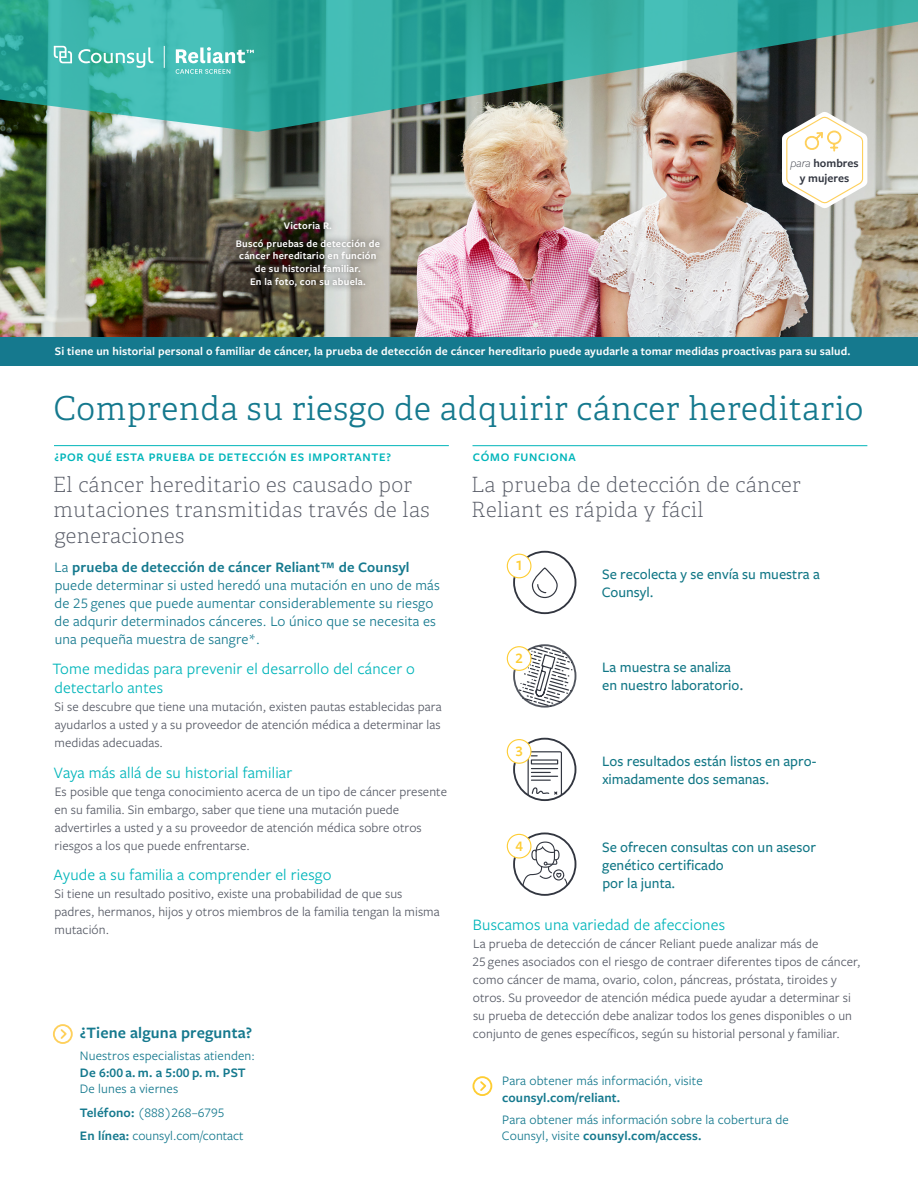
<style>
.page{position:relative;width:918px;height:1188px;background:#fff}
.page>*{position:absolute;margin:0;border:0;box-sizing:border-box;transform-origin:0 0}
.Main_headline_cover{font:300 33px "Adelle";letter-spacing:.02em;color:#15798e}
.Section_headline{font:100 21px/25.5px "Adelle";letter-spacing:.02em;color:#575b66}
.Subhead{font:16.5px/19.5px "Freight Sans Pro";letter-spacing:.01em;color:#00b5ba}
.Contact_Info_headlin{font:600 16.5px "Freight Sans Pro";letter-spacing:.01em;color:#15798e}
.Paragraph_blue{font:15px/18px "Freight Sans Pro";letter-spacing:.01em;color:#15798e}
.Illustration_caption{font:500 15px/18px "Freight Sans Pro";color:#107685}
.t1{font:600 15px "Freight Sans Pro";color:#fecd33}
.Paragraph_Drk_Gray{font:13.5px/18px "Freight Sans Pro";letter-spacing:.005em;color:#575b66}
.Contact_info{font:13.5px/16.5px "Freight Sans Pro";letter-spacing:.01em;color:#15798e}
.White_text_cover{font:600 12px "Freight Sans Pro";letter-spacing:.01em;color:#fff}
.Subhead_sm_all_caps{font:600 12px "Freight Sans Pro";letter-spacing:.06em;color:#00b5ba}
.t2{font:600 12px/14.4px "Freight Sans Pro";color:#323640;text-align:center}
.Patient_info{font:600 10.5px/12.6px "Freight Sans Pro";letter-spacing:.02em;color:#fff;text-align:center}
.Patient_names{font:600 10.5px "Freight Sans Pro";letter-spacing:.02em;color:#fff}
.s1{font-weight:300;font-style:italic}
.s2{font-weight:600}
.s3{font-size:16.5px;color:#276d7a}
</style>
<div class="page">
<img style="left:0;top:132px;width:918px;height:205px">
<svg style="left:0;top:0;width:918px;height:132px;background:#53a399"></svg>
<div style="left:0;top:337px;width:918px;height:29px;background:#15798e"></div>
<div style="left:228px;top:215px;width:159px;height:78px;background:#231f20;opacity:.75"></div>
<svg style="left:782px;top:111px;width:85px;height:98px"></svg>
<hr style="left:472px;top:445px;width:395px;height:1px;background:#00b5ba">
<hr style="left:54px;top:445px;width:395px;height:1px;background:#00b5ba">
<svg style="left:78px;top:47px;width:75px;height:21px;background:#67c8bd"></svg>
<svg style="left:54px;top:46px;width:18px;height:17px"></svg>
<svg style="left:176px;top:69px;width:54px;height:5px"></svg>
<svg style="left:164px;top:46px;width:1px;height:22px"></svg>
<svg style="left:176px;top:47px;width:78px;height:16px"></svg>
<div style="left:513px;top:551px;width:63px;height:63px;border:2px solid #323640;border-radius:50%"></div>
<svg style="left:532px;top:568px;width:25px;height:29px"></svg>
<div style="left:532px;top:567px;width:26px;height:31px;border:1px solid #323640;border-radius:12px"></div>
<svg style="left:537px;top:583px;width:10px;height:11px"></svg>
<div style="left:513px;top:644px;width:63px;height:64px;border:2px solid #52565f;border-radius:50%"></div>
<svg style="left:518px;top:645px;width:55px;height:63px"></svg>
<div style="left:513px;top:738px;width:63px;height:63px;border:2px solid #323640;border-radius:50%"></div>
<svg style="left:527px;top:751px;width:36px;height:45px"></svg>
<svg style="left:514px;top:833px;width:62px;height:62px"></svg>
<div style="left:513px;top:833px;width:63px;height:63px;border:2px solid #323640;border-radius:50%"></div>
<div style="left:507px;top:554px;width:24px;height:24px;background:#fff;border-radius:50%"></div>
<div style="left:507px;top:554px;width:24px;height:24px;border:1px solid #fecd33;border-radius:50%"></div>
<div style="left:507px;top:647px;width:24px;height:23px;background:#fff;border-radius:50%"></div>
<div style="left:507px;top:646px;width:24px;height:25px;border:1px solid #fecd33;border-radius:50%"></div>
<div style="left:507px;top:740px;width:24px;height:23px;background:#fff;border-radius:50%"></div>
<div style="left:507px;top:739px;width:24px;height:25px;border:1px solid #fecd33;border-radius:50%"></div>
<div style="left:507px;top:834px;width:24px;height:24px;background:#fff;border-radius:50%"></div>
<div style="left:507px;top:834px;width:24px;height:25px;border:1px solid #fecd33;border-radius:50%"></div>
<svg style="left:522px;top:842px;width:46px;height:44px"></svg>
<svg style="left:472px;top:1076px;width:21px;height:20px"></svg>
<svg style="left:53px;top:1024px;width:20px;height:20px"></svg>
<p class="Patient_names" style="left:284px;top:218px;width:49px">Victoria R.</p>
<p class="Patient_info" style="left:236px;top:237px;width:146px">Buscó pruebas de detección de cáncer hereditario en función de su historial familiar.<br>En la foto, con su abuela.</p>
<p class="t2" style="left:790px;top:156px;width:70px"><span class="s1">para</span> hombres y mujeres</p>
<p class="White_text_cover" style="left:55px;top:343px;width:797px">Si tiene un historial personal o familiar de cáncer, la prueba de detección de cáncer hereditario puede ayudarle a tomar medidas proactivas para su salud.</p>
<p class="Main_headline_cover" style="left:54px;top:388px;width:811px">Comprenda su riesgo de adquirir cáncer hereditario</p>
<p class="Subhead_sm_all_caps" style="left:54px;top:449px;width:338px">¿POR QUÉ ESTA PRUEBA DE DETECCIÓN ES IMPORTANTE?</p>
<p class="Section_headline" style="left:53px;top:472px;width:378px">El cáncer hereditario es causado por mutaciones transmitidas través de las generaciones</p>
<p class="Paragraph_blue" style="left:55px;top:557px;width:387px">La <span class="s2">prueba de detección de cáncer Reliant™ de Counsyl </span>puede determinar si usted heredó una mutación en uno de más de 25 genes que puede aumentar considerablemente su riesgo de adqurir determinados cánceres. Lo único que se necesita es una pequeña muestra de sangre*.</p>
<p class="Subhead" style="left:53px;top:658px;width:364px">Tome medidas para prevenir el desarrollo del cáncer o detectarlo antes</p>
<p class="Paragraph_Drk_Gray" style="left:54px;top:697px;width:389px;text-align:justify">Si se descubre que tiene una mutación, existen pautas establecidas para ayudarlos a usted y a su proveedor de atención médica a determinar las medidas adecuadas.</p>
<p class="Subhead" style="left:54px;top:762px;width:240px">Vaya más allá de su historial familiar</p>
<p class="Paragraph_Drk_Gray" style="left:54px;top:782px;width:394px">Es posible que tenga conocimiento acerca de un tipo de cáncer presente en su familia. Sin embargo, saber que tiene una mutación puede advertirles a usted y a su proveedor de atención médica sobre otros riesgos a los que puede enfrentarse.</p>
<p class="Subhead" style="left:54px;top:864px;width:279px">Ayude a su familia a comprender el riesgo</p>
<p class="Paragraph_Drk_Gray" style="left:54px;top:884px;width:387px">Si tiene un resultado positivo, existe una probabilidad de que sus padres, hermanos, hijos y otros miembros de la familia tengan la misma mutación.</p>
<p class="Contact_Info_headlin" style="left:80px;top:1022px;width:174px">¿Tiene alguna pregunta?</p>
<p class="Contact_info" style="left:80px;top:1047px;width:176px">Nuestros especialistas atienden:<br><span class="s2">De 6:00 a. m. a 5:00 p. m. PST<br></span>De lunes a viernes</p>
<p class="Contact_info" style="left:80px;top:1103px;width:146px"><span class="s2">Teléfono:</span> (888)268–6795</p>
<p class="Contact_info" style="left:80px;top:1127px;width:165px"><span class="s2">En línea:</span> counsyl.com/contact</p>
<p class="Subhead_sm_all_caps" style="left:473px;top:449px;width:104px">CÓMO FUNCIONA</p>
<p class="Section_headline" style="left:471px;top:472px;width:331px">La prueba de detección de cáncer<br>Reliant es rápida y fácil</p>
<p class="t1" style="left:515px;top:555px;width:9px">1</p>
<p class="t1" style="left:515px;top:648px;width:9px">2</p>
<p class="t1" style="left:516px;top:741px;width:9px">3</p>
<p class="t1" style="left:516px;top:836px;width:9px">4</p>
<p class="Illustration_caption" style="left:602px;top:564px;width:220px">Se recolecta y se envía su muestra a<br>Counsyl.</p>
<p class="Illustration_caption" style="left:602px;top:658px;width:143px">La muestra se analiza en nuestro laboratorio<span class="s3">.</span></p>
<p class="Illustration_caption" style="left:602px;top:752px;width:216px">Los resultados están listos en apro&shy;ximadamente dos semanas.</p>
<p class="Illustration_caption" style="left:602px;top:838px;width:216px">Se ofrecen consultas con un asesor genético certificado<br>por la junta.</p>
<p class="Subhead" style="left:473px;top:914px;width:254px">Buscamos una variedad de afecciones</p>
<p class="Paragraph_Drk_Gray" style="left:472px;top:934px;width:390px">La prueba de detección de cáncer Reliant puede analizar más de<br>25 genes asociados con el riesgo de contraer diferentes tipos de cáncer, como cáncer de mama, ovario, colon, páncreas, próstata, tiroides y otros. Su proveedor de atención médica puede ayudar a determinar si su prueba de detección debe analizar todos los genes disponibles o un conjunto de genes específicos, según su historial personal y familiar.</p>
<p class="Contact_info" style="left:502px;top:1072px;width:202px">Para obtener más información, visite <span class="s2">counsyl.com/reliant.</span></p>
<p class="Contact_info" style="left:502px;top:1111px;width:289px">Para obtener más información sobre la cobertura de<br>Counsyl, visite <span class="s2">counsyl.com/access.</span></p>
</div>
